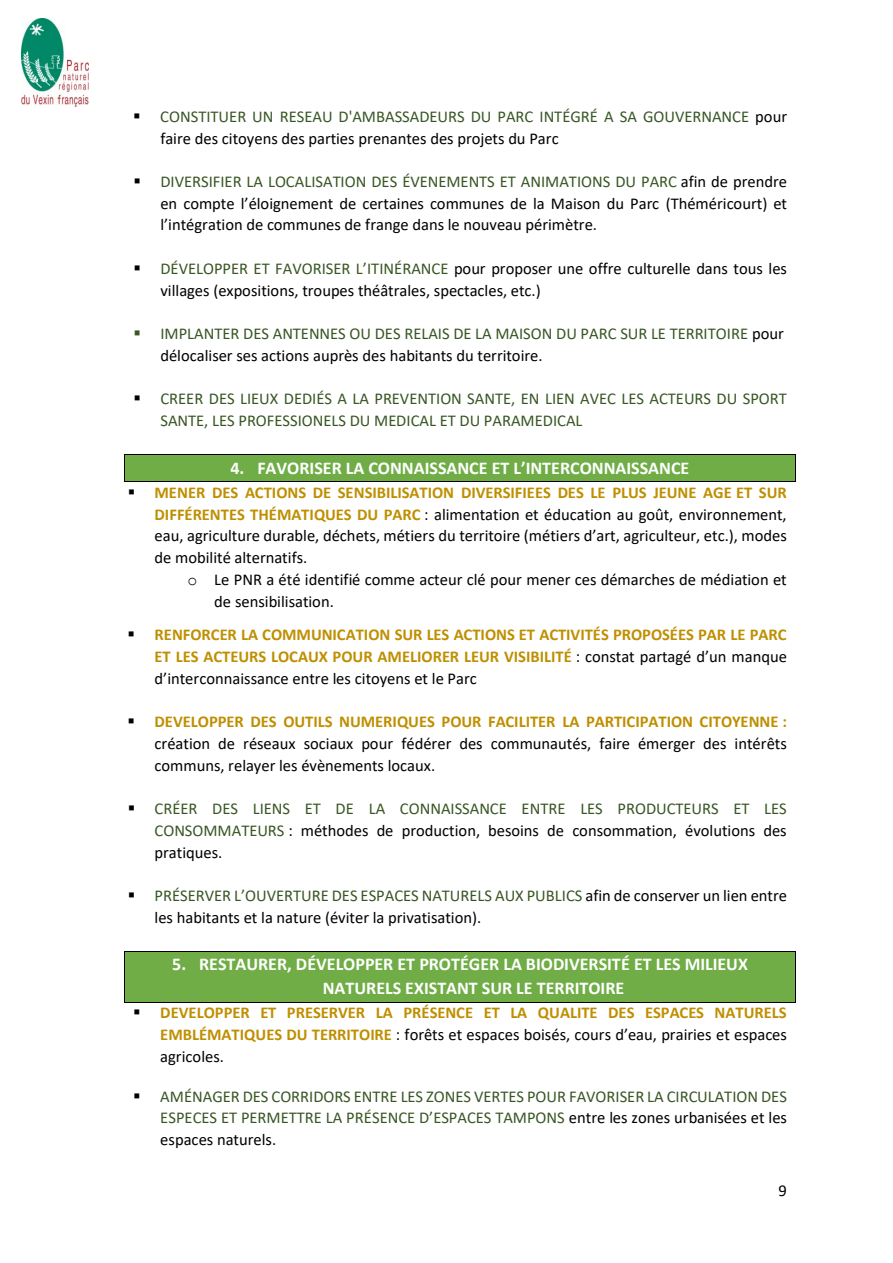
<style>
.page{position:relative;width:893px;height:1263px;background:#fff}
.page>*{position:absolute;margin:0;border:0;box-sizing:border-box;transform-origin:0 0}
.t1{font:700 18px/23.7px "Calibri";color:#fff}
.t2{font:16.5px/21.8px "Calibri";color:#000;text-align:justify}
.t3{font:16.5px/21.8px "Calibri";color:#385623}
.t4{font:700 16.5px/21.8px "Calibri";color:#bf8f00;text-align:justify}
.s1{color:#000}
.s2{color:#385623}
.s3{font-weight:700;color:#bf8f00}
.s4{font-family:"Courier New"}
.s5{font-weight:400;color:#000}
</style>
<div class="page">
<img style="left:21px;top:18px;width:68px;height:88px">
<div style="left:125px;top:455px;width:670px;height:27px;background:#70ad47"></div>
<hr style="left:125px;top:454px;width:670px;height:1px;background:#000">
<hr style="left:125px;top:482px;width:670px;height:1px;background:#000">
<svg style="left:124px;top:454px;width:1px;height:28px"></svg>
<svg style="left:795px;top:454px;width:1px;height:28px"></svg>
<div style="left:125px;top:952px;width:670px;height:25px;background:#70ad47"></div>
<hr style="left:125px;top:951px;width:670px;height:1px;background:#000">
<div style="left:125px;top:977px;width:670px;height:25px;background:#70ad47"></div>
<hr style="left:125px;top:1002px;width:670px;height:1px;background:#000">
<svg style="left:124px;top:951px;width:1px;height:52px"></svg>
<svg style="left:795px;top:951px;width:1px;height:52px"></svg>
<p class="t3" style="left:160px;top:105px;width:628px;text-indent:-27px"><span class="s1">▪</span> CONSTITUER UN RESEAU D'AMBASSADEURS DU PARC INTÉGRÉ A SA GOUVERNANCE <span class="s1">pour faire des citoyens des parties prenantes des projets du Parc</span></p>
<p class="t2" style="left:160px;top:170px;width:628px;text-indent:-27px">▪ <span class="s2">DIVERSIFIER LA LOCALISATION DES ÉVENEMENTS ET ANIMATIONS DU PARC</span> afin de prendre en compte l’éloignement de certaines communes de la Maison du Parc (Théméricourt) et l’intégration de communes de frange dans le nouveau périmètre.</p>
<p class="t2" style="left:160px;top:257px;width:628px;text-indent:-27px">▪ <span class="s2">DÉVELOPPER ET FAVORISER L’ITINÉRANCE</span> pour proposer une offre culturelle dans tous les villages (expositions, troupes théâtrales, spectacles, etc.)</p>
<p class="t3" style="left:160px;top:322px;width:625px;text-indent:-27px">▪ IMPLANTER DES ANTENNES OU DES RELAIS DE LA MAISON DU PARC SUR LE TERRITOIRE <span class="s1">pour délocaliser ses actions auprès des habitants du territoire.</span></p>
<p class="t3" style="left:160px;top:388px;width:628px;text-indent:-27px"><span class="s1">▪</span> CREER DES LIEUX DEDIÉS A LA PREVENTION SANTE, EN LIEN AVEC LES ACTEURS DU SPORT<br>SANTE, LES PROFESSIONELS DU MEDICAL ET DU PARAMEDICAL</p>
<p class="t1" style="left:230px;top:455px;width:461px">4. FAVORISER LA CONNAISSANCE ET L’INTERCONNAISSANCE</p>
<p class="t4" style="left:128px;top:481px;width:660px"><span class="s1">▪</span> MENER DES ACTIONS DE SENSIBILISATION DIVERSIFIEES DES LE PLUS JEUNE AGE ET SUR</p>
<p class="t2" style="left:155px;top:503px;width:634px"><span class="s3">DIFFÉRENTES THÉMATIQUES DU PARC</span> : alimentation et éducation au goût, environnement,</p>
<p class="t2" style="left:155px;top:525px;width:634px">eau, agriculture durable, déchets, métiers du territoire (métiers d’art, agriculteur, etc.), modes</p>
<p class="t2" style="left:155px;top:546px;width:154px">de mobilité alternatifs.</p>
<p class="t2" style="left:187px;top:568px;width:601px"><span class="s4">o</span> Le PNR a été identifié comme acteur clé pour mener ces démarches de médiation et</p>
<p class="t2" style="left:214px;top:590px;width:121px">de sensibilisation.</p>
<p class="t4" style="left:155px;top:624px;width:634px;text-indent:-27px"><span class="s1">▪</span> RENFORCER LA COMMUNICATION SUR LES ACTIONS ET ACTIVITÉS PROPOSÉES PAR LE PARC ET LES ACTEURS LOCAUX POUR AMELIORER LEUR VISIBILITÉ <span class="s5">: constat partagé d’un manque d’interconnaissance entre les citoyens et le Parc</span></p>
<p class="t2" style="left:155px;top:710px;width:634px;text-indent:-27px">▪ <span class="s3">DEVELOPPER DES OUTILS NUMERIQUES POUR FACILITER LA PARTICIPATION CITOYENNE : </span>création de réseaux sociaux pour fédérer des communautés, faire émerger des intérêts communs, relayer les évènements locaux.</p>
<p class="t3" style="left:155px;top:797px;width:634px;text-align:justify;text-indent:-27px"><span class="s1">▪</span> CRÉER DES LIENS ET DE LA CONNAISSANCE ENTRE LES PRODUCTEURS ET LES CONSOMMATEURS <span class="s1">: méthodes de production, besoins de consommation, évolutions des pratiques.</span></p>
<p class="t2" style="left:155px;top:884px;width:634px;text-indent:-27px">▪ <span class="s2">PRÉSERVER L’OUVERTURE DES ESPACES NATURELS AUX PUBLICS</span> afin de conserver un lien entre les habitants et la nature (éviter la privatisation).</p>
<p class="t1" style="left:323px;top:952px;width:427px;text-indent:-151px">5. RESTAURER, DÉVELOPPER ET PROTÉGER LA BIODIVERSITÉ ET LES MILIEUX<br>NATURELS EXISTANT SUR LE TERRITOIRE</p>
<p class="t4" style="left:160px;top:1002px;width:628px;text-indent:-27px"><span class="s1">▪</span> DEVELOPPER ET PRESERVER LA PRÉSENCE ET LA QUALITE DES ESPACES NATURELS EMBLÉMATIQUES DU TERRITOIRE <span class="s5">: forêts et espaces boisés, cours d’eau, prairies et espaces agricoles.</span></p>
<p class="t3" style="left:160px;top:1085px;width:628px;text-align:justify;text-indent:-27px"><span class="s1">▪</span> AMÉNAGER DES CORRIDORS ENTRE LES ZONES VERTES POUR FAVORISER LA CIRCULATION DES ESPECES ET PERMETTRE LA PRÉSENCE D’ESPACES TAMPONS <span class="s1">entre les zones urbanisées et les espaces naturels.</span></p>
<p class="t2" style="left:779px;top:1179px;width:10px">9</p>
</div>
